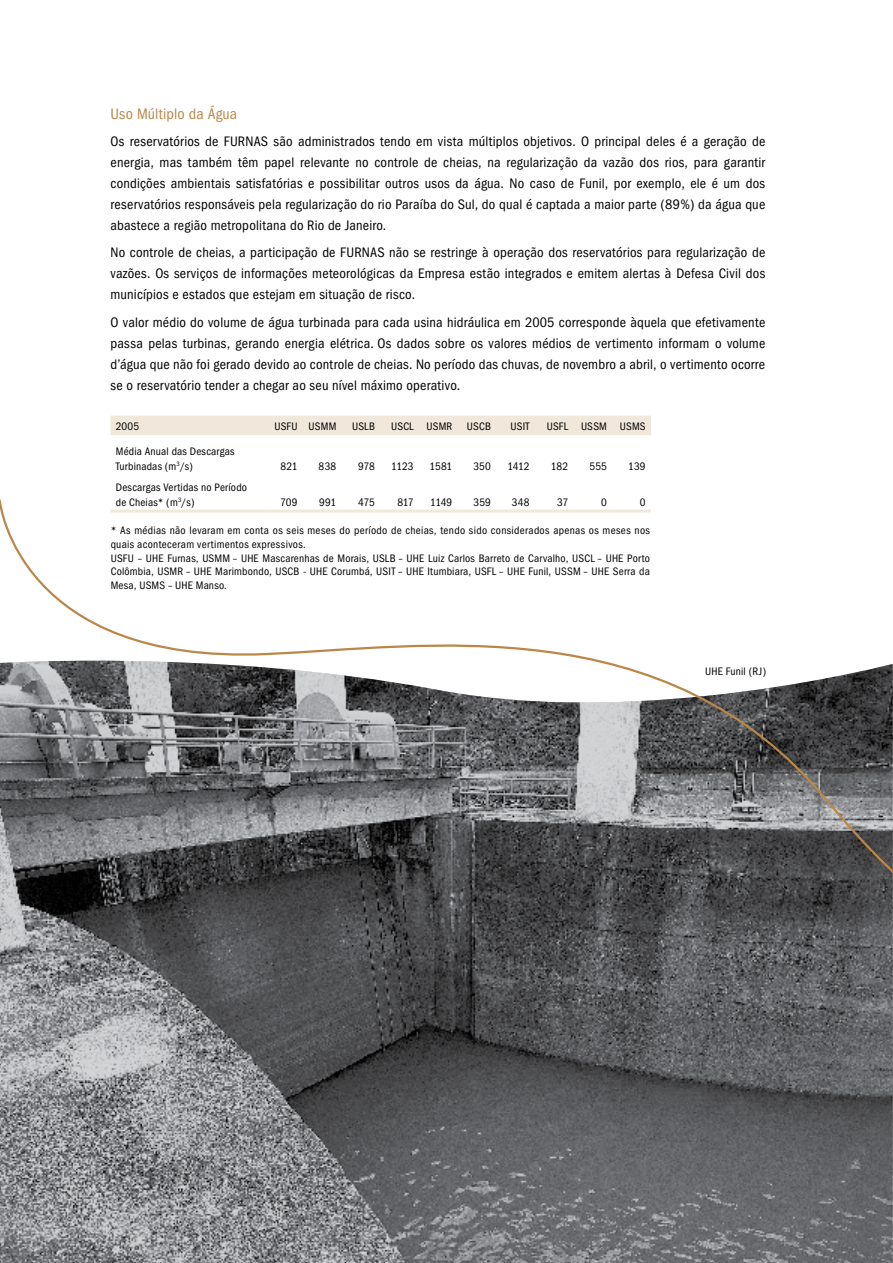
<style>
.page{position:relative;width:893px;height:1263px;background:#fff}
.page>*{position:absolute;margin:0;border:0;box-sizing:border-box;transform-origin:0 0}
.t1{font:condensed 15.75px "Franklin Gothic";letter-spacing:.01em;color:#ba8748}
.t2{font:condensed 14.25px/21px "Franklin Gothic";letter-spacing:.015em;color:#000;text-align:justify}
.t3{font:condensed 11.25px/13.5px "Franklin Gothic";letter-spacing:.02em;color:#000}
</style>
<div class="page">
<img style="left:0;top:1009px;width:893px;height:254px">
<svg style="left:0;top:415px;width:893px;height:594px"></svg>
<p class="t1" style="left:111px;top:104px;width:128px">Uso Múltiplo da Água</p>
<p class="t2" style="left:111px;top:131px;width:656px">Os reservatórios de FURNAS são administrados tendo em vista múltiplos objetivos. O principal deles é a geração de energia, mas também têm papel relevante no controle de cheias, na regularização da vazão dos rios, para garantir condições ambientais satisfatórias e possibilitar outros usos da água. No caso de Funil, por exemplo, ele é um dos reservatórios responsáveis pela regularização do rio Paraíba do Sul, do qual é captada a maior parte (89%) da água que abastece a região metropolitana do Rio de Janeiro.</p>
<p class="t2" style="left:111px;top:242px;width:656px">No controle de cheias, a participação de FURNAS não se restringe à operação dos reservatórios para regularização de vazões. Os serviços de informações meteorológicas da Empresa estão integrados e emitem alertas à Defesa Civil dos municípios e estados que estejam em situação de risco.</p>
<p class="t2" style="left:111px;top:312px;width:656px">O valor médio do volume de água turbinada para cada usina hidráulica em 2005 corresponde àquela que efetivamente passa pelas turbinas, gerando energia elétrica. Os dados sobre os valores médios de vertimento informam o volume d’água que não foi gerado devido ao controle de cheias. No período das chuvas, de novembro a abril, o vertimento ocorre se o reservatório tender a chegar ao seu nível máximo operativo.</p>
<p class="t3" style="left:116px;top:419px;width:25px">2005</p>
<p class="t3" style="left:274px;top:419px;width:63px">USFU USMM</p>
<p class="t3" style="left:352px;top:419px;width:24px">USLB</p>
<p class="t3" style="left:391px;top:419px;width:63px">USCL USMR</p>
<p class="t3" style="left:467px;top:419px;width:26px">USCB</p>
<p class="t3" style="left:510px;top:419px;width:21px">USIT</p>
<p class="t3" style="left:547px;top:419px;width:100px">USFL USSM USMS</p>
<p class="t3" style="left:116px;top:443px;width:120px;line-height:15px">Média Anual das Descargas<br>Turbinadas (m<sup>3</sup>/s)</p>
<p class="t3" style="left:281px;top:459px;width:19px">821</p>
<p class="t3" style="left:319px;top:459px;width:19px">838</p>
<p class="t3" style="left:358px;top:459px;width:18px">978</p>
<p class="t3" style="left:391px;top:459px;width:24px">1123</p>
<p class="t3" style="left:429px;top:459px;width:24px">1581</p>
<p class="t3" style="left:473px;top:459px;width:19px">350</p>
<p class="t3" style="left:508px;top:459px;width:24px">1412</p>
<p class="t3" style="left:551px;top:459px;width:19px">182</p>
<p class="t3" style="left:589px;top:459px;width:19px">555</p>
<p class="t3" style="left:628px;top:459px;width:19px">139</p>
<p class="t3" style="left:116px;top:479px;width:133px;line-height:15px">Descargas Vertidas no Período de Cheias* (m<sup>3</sup>/s)</p>
<p class="t3" style="left:280px;top:495px;width:19px">709</p>
<p class="t3" style="left:319px;top:495px;width:19px">991</p>
<p class="t3" style="left:358px;top:495px;width:18px">475</p>
<p class="t3" style="left:397px;top:495px;width:18px">817</p>
<p class="t3" style="left:430px;top:495px;width:24px">1149</p>
<p class="t3" style="left:473px;top:495px;width:19px">359</p>
<p class="t3" style="left:512px;top:495px;width:19px">348</p>
<p class="t3" style="left:557px;top:495px;width:13px">37</p>
<p class="t3" style="left:601px;top:495px;width:7px">0</p>
<p class="t3" style="left:640px;top:495px;width:7px">0</p>
<p class="t3" style="left:111px;top:524px;width:541px">* As médias não levaram em conta os seis meses do período de cheias, tendo sido considerados apenas os meses nos quais aconteceram vertimentos expressivos.<br>USFU – UHE Furnas, USMM – UHE Mascarenhas de Morais, USLB – UHE Luiz Carlos Barreto de Carvalho, USCL – UHE Porto Colômbia, USMR – UHE Marimbondo, USCB - UHE Corumbá, USIT – UHE Itumbiara, USFL – UHE Funil, USSM – UHE Serra da Mesa, USMS – UHE Manso.</p>
<p class="t3" style="left:705px;top:665px;width:62px">UHE Funil (RJ)</p>
</div>
